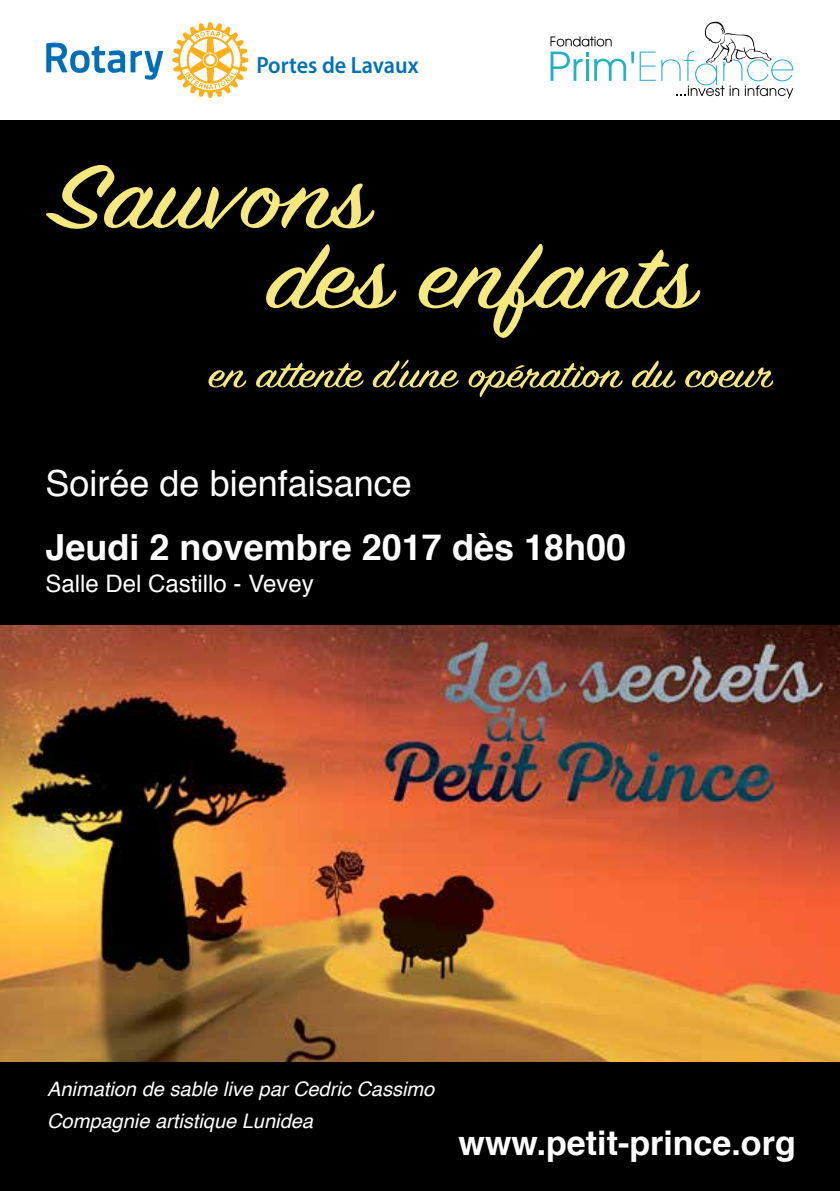
<style>
.page{position:relative;width:840px;height:1191px;background:#fff}
.page>*{position:absolute;margin:0;border:0;box-sizing:border-box;transform-origin:0 0}
.t1{font:99.8px/80px "Sign Painter House Script";color:#f5e87d;scale:1.23 1}
.t2{font:42px "Sign Painter House Script";color:#f5e87d;scale:1.23 1}
.t3{font:700 36px "Helvetica";color:#fff}
.t4{font:36px "Helvetica";color:#fff}
.t5{font:700 34px "Helvetica";color:#fff}
.t6{font:24px "Helvetica";color:#fff}
.t7{font:600 23.4px "Myriad Pro";color:#0071b8;scale:.94 1}
.t8{font:italic 20px/32px "Helvetica";color:#fff}
</style>
<div class="page">
<div style="left:0;top:120px;width:839px;height:1071px;background:#000"></div>
<svg style="left:631px;top:52px;width:3px;height:11px"></svg>
<svg style="left:639px;top:52px;width:16px;height:29px"></svg>
<svg style="left:661px;top:22px;width:131px;height:77px"></svg>
<svg style="left:550px;top:36px;width:75px;height:45px"></svg>
<img style="left:0;top:625px;width:839px;height:436px">
<svg style="left:172px;top:22px;width:76px;height:76px"></svg>
<svg style="left:46px;top:43px;width:117px;height:37px"></svg>
<p class="t7" style="left:256px;top:50px;width:174px">Portes de Lavaux</p>
<h1 class="t1" style="left:267px;top:166px;width:349px;text-indent:-216px">Sauvons<br>des enfants</h1>
<h2 class="t2" style="left:208px;top:348px;width:461px">en attente d’une opération du coeur</h2>
<h3 class="t4" style="left:45px;top:456px;width:368px">Soirée de bienfaisance</h3>
<h3 class="t3" style="left:45px;top:518px;width:582px">Jeudi 2 novembre 2017 dès 18h00</h3>
<p class="t6" style="left:45px;top:565px;width:270px">Salle Del Castillo - Vevey</p>
<p class="t8" style="left:47px;top:1073px;width:388px">Animation de sable live par Cedric Cassimo<br>Compagnie artistique Lunidea</p>
<h3 class="t5" style="left:458px;top:1115px;width:338px">www.petit-prince.org</h3>
</div>
